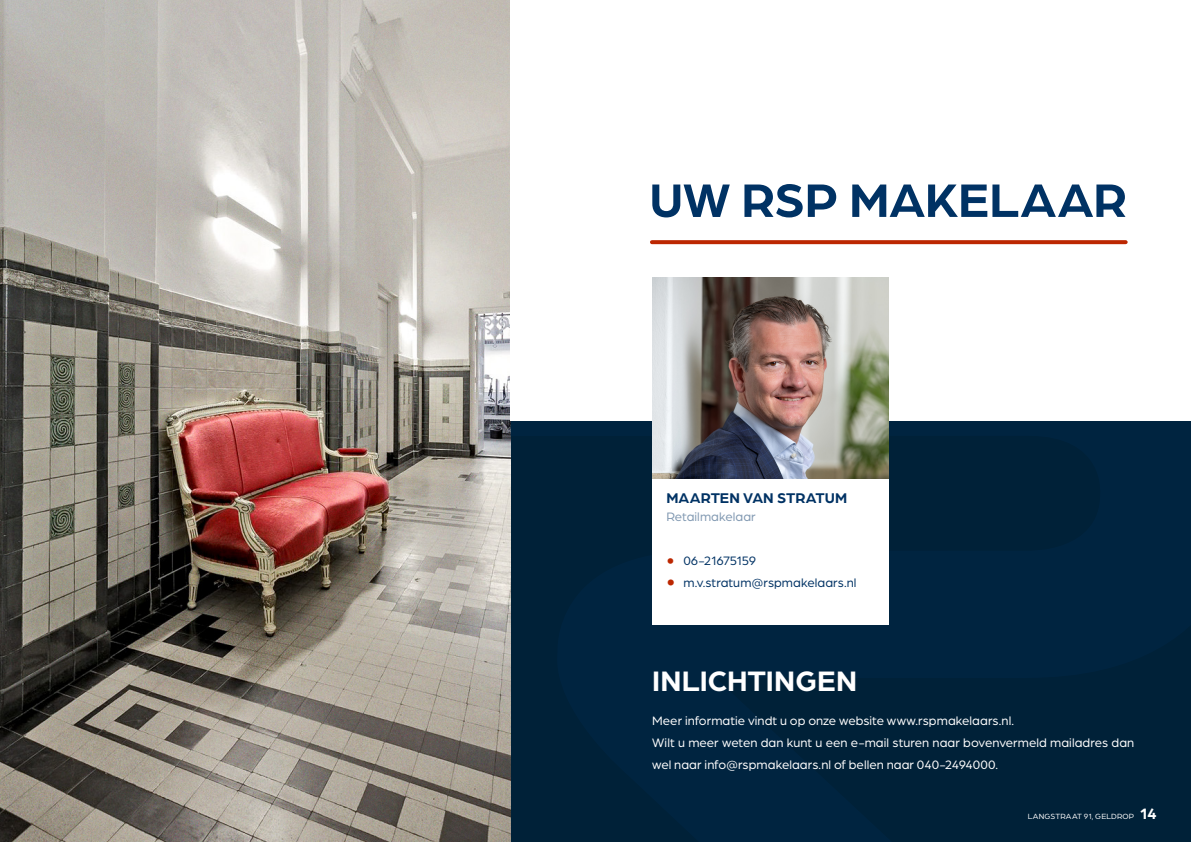
<style>
.page{position:relative;width:1191px;height:842px;background:#fff}
.page>*{position:absolute;margin:0;border:0;box-sizing:border-box;transform-origin:0 0}
.t1{font:700 50px "Arboria";letter-spacing:-.005em;color:#003264}
.t2{font:700 30px "Arboria";color:#fff}
.t3{font:700 15px "Arboria";color:#003264}
.Broodtekst_wit{font:13px/22px "Arboria";letter-spacing:.005em;color:#fff}
.t4{font:13px "Arboria";color:#003264}
.t5{font:13px "Arboria";letter-spacing:.005em;color:#8098b1}
.t6{font:13px "Arboria";letter-spacing:-.03em;color:#003264}
.t7{font:8px "Arboria";letter-spacing:.02em;color:#fff}
.s1{font-size:21.6px;color:#bc2701}
.s2{font-size:23.4px;color:#bc2701}
.s3{font-weight:700;font-size:16px}
</style>
<div class="page">
<img style="left:0;top:0;width:510px;height:842px">
<div style="left:510px;top:421px;width:681px;height:421px;background:#002138"></div>
<div style="left:652px;top:278px;width:236px;height:347px;background:#fff"></div>
<svg style="left:652px;top:240px;width:473px;height:4px;background:#be2f0b"></svg>
<img style="left:652px;top:278px;width:236px;height:200px">
<p class="t1" style="left:649px;top:166px;width:479px">UW RSP MAKELAAR</p>
<p class="t3" style="left:666px;top:487px;width:182px">MAARTEN VAN STRATUM</p>
<p class="t5" style="left:666px;top:508px;width:91px">Retailmakelaar</p>
<p class="t6" style="left:666px;top:552px;width:91px"><span class="s1">•</span> 06-21675159</p>
<p class="t4" style="left:666px;top:574px;width:192px"><span class="s2">•</span> m.v.stratum@rspmakelaars.nl</p>
<p class="t2" style="left:652px;top:660px;width:206px">INLICHTINGEN</p>
<p class="Broodtekst_wit" style="left:652px;top:709px;width:363px">Meer informatie vindt u op onze website www.rspmakelaars.nl.</p>
<p class="Broodtekst_wit" style="left:652px;top:731px;width:483px">Wilt u meer weten dan kunt u een e-mail sturen naar bovenvermeld mailadres dan wel naar info@rspmakelaars.nl of bellen naar 040-2494000.</p>
<p class="t7" style="left:1027px;top:811px;width:131px">LANGSTRAAT 91, GELDROP <span class="s3">14</span></p>
</div>
